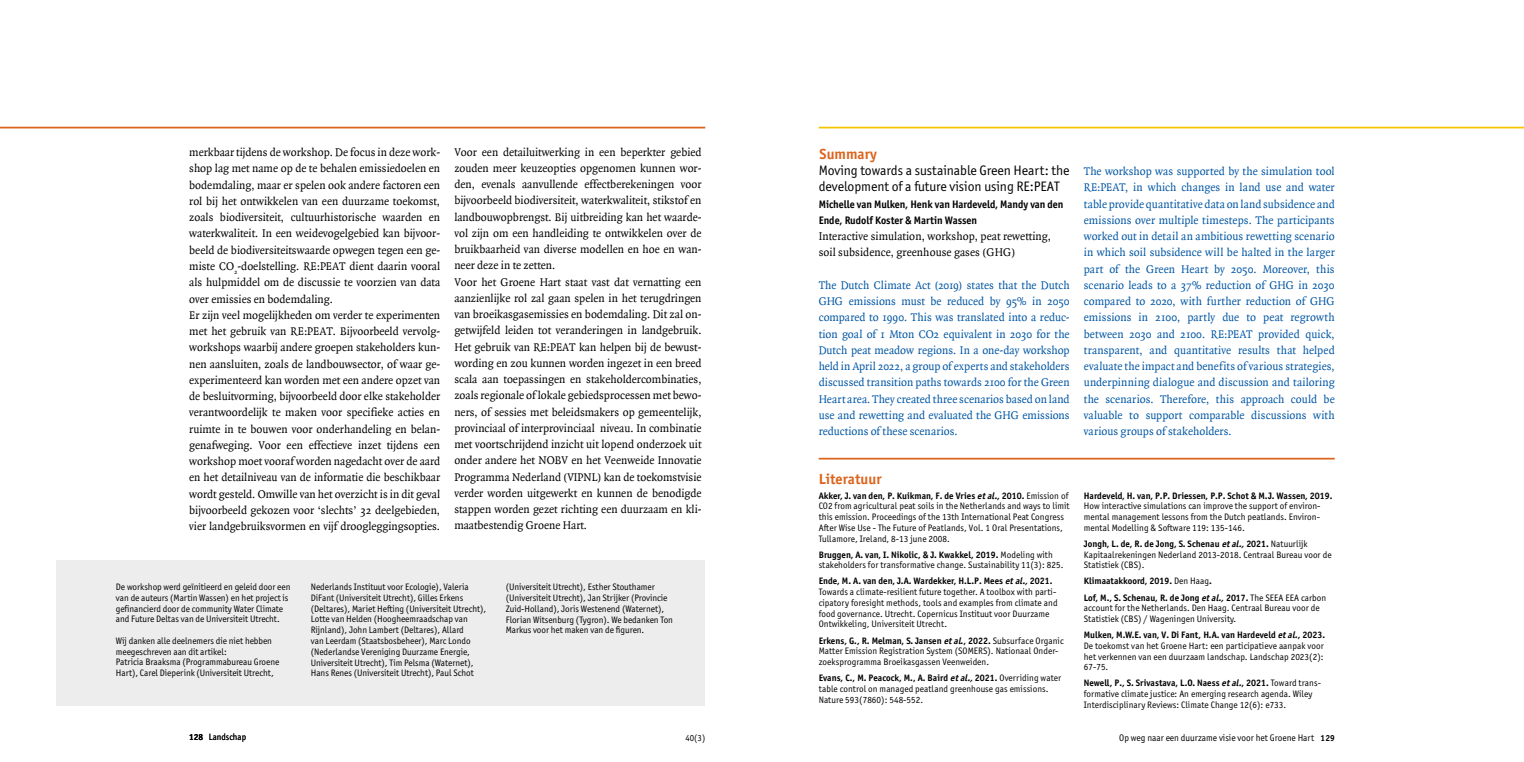
<style>
.page{position:relative;width:1524px;height:762px;background:#fff}
.page>*{position:absolute;margin:0;border:0;box-sizing:border-box;transform-origin:0 0}
.t1{font:700 14.75px "Officina Sans ITC Pro";color:#dc641d}
.t2{font:13.75px/16.2px "Officina Sans ITC Pro";letter-spacing:-.005em;color:#000}
.t3{font:12px/16.2px "Quadraat";color:#000;scale:.96 1}
.t4{font:12px/16.2px "Quadraat";color:#0056a3;text-align:justify;scale:.96 1}
.t5{font:700 11px/16.2px "Officina Sans ITC Pro";color:#000;scale:.95 1}
.t6{font:9.62px "Officina Sans ITC Pro";color:#000;scale:.96 1}
.t7{font:9.38px/10.8px "Officina Sans ITC Pro";letter-spacing:.005em;color:#000}
.t8{font:700 9.38px/16.1px "Officina Sans ITC Pro";letter-spacing:.005em;color:#000}
.t9{font:9.25px "Officina Sans ITC Pro";letter-spacing:.005em;color:#000;scale:.95 1}
.t10{font:700 8.75px "Officina Sans ITC Pro";color:#000}
.s1{font-weight:700}
.s2{font-weight:700;font-style:italic}
.s3{font-weight:400}
.s4{font-style:italic}
.s5{font-weight:700;font-size:8.75px}
</style>
<div class="page">
<hr style="left:819px;top:127px;width:705px;height:1px;background:#f5c500">
<hr style="left:0;top:127px;width:705px;height:1px;background:#dc641d">
<hr style="left:819px;top:458px;width:515px;height:1px;background:#dc641d">
<div style="left:57px;top:560px;width:648px;height:145px;background:#ededed"></div>
<p class="t3" style="left:454px;top:144px;width:259px">Voor een detailuitwerking in een beperkter gebied zouden meer keuzeopties opgenomen kunnen wor&shy;den, evenals aanvullende effectberekeningen voor bijvoorbeeld biodiversiteit, waterkwaliteit, stikstof en landbouwopbrengst. Bij uitbreiding kan het waarde&shy;vol zijn om een handleiding te ontwikkelen over de bruikbaarheid van diverse modellen en hoe en wan&shy;neer deze in te zetten.<br>Voor het Groene Hart staat vast dat vernatting een aanzienlijke rol zal gaan spelen in het terugdringen van broeikasgasemissies en bodemdaling. Dit zal on&shy;getwijfeld leiden tot veranderingen in landgebruik.<br>Het gebruik van RE:PEAT kan helpen bij de bewust&shy;wording en zou kunnen worden ingezet in een breed scala aan toepassingen en stakeholdercombinaties, zoals regionale of lokale gebiedsprocessen met bewo&shy;ners, of sessies met beleidsmakers op gemeentelijk, provinciaal of interprovinciaal niveau. In combinatie met voortschrijdend inzicht uit lopend onderzoek uit onder andere het NOBV en het Veenweide Innovatie Programma Nederland (VIPNL) kan de toekomstvisie verder worden uitgewerkt en kunnen de benodigde stappen worden gezet richting een duurzaam en kli&shy;maatbestendig Groene Hart.</p>
<p class="t3" style="left:189px;top:145px;width:263px">merkbaar tijdens de workshop. De focus in deze work&shy;shop lag met name op de te behalen emissiedoelen en bodemdaling, maar er spelen ook andere factoren een rol bij het ontwikkelen van een duurzame toekomst, zoals biodiversiteit, cultuurhistorische waarden en waterkwaliteit. In een weidevogelgebied kan bijvoor&shy;beeld de biodiversiteitswaarde opwegen tegen een ge&shy;miste CO<sub>2</sub>-doelstelling. RE:PEAT dient daarin vooral als hulpmiddel om de discussie te voorzien van data over emissies en bodemdaling.<br>Er zijn veel mogelijkheden om verder te experimenten met het gebruik van RE:PEAT. Bijvoorbeeld vervolg&shy;workshops waarbij andere groepen stakeholders kun&shy;nen aansluiten, zoals de landbouwsector, of waar ge&shy;ëxperimenteerd kan worden met een andere opzet van de besluitvorming, bijvoorbeeld door elke stakeholder verantwoordelijk te maken voor specifieke acties en ruimte in te bouwen voor onderhandeling en belan&shy;genafweging. Voor een effectieve inzet tijdens een workshop moet vooraf worden nagedacht over de aard en het detailniveau van de informatie die beschikbaar wordt gesteld. Omwille van het overzicht is in dit geval bijvoorbeeld gekozen voor ‘slechts’ 32 deelgebieden, vier landgebruiksvormen en vijf droogleggingsopties.</p>
<h1 class="t1" style="left:819px;top:145px;width:59px">Summary</h1>
<h2 class="t2" style="left:819px;top:162px;width:252px">Moving towards a sustainable Green Heart: the development of a future vision using RE:PEAT</h2>
<p class="t5" style="left:819px;top:196px;width:259px">Michelle van Mulken, Henk van Hardeveld, Mandy van den<br>Ende, Rudolf Koster &amp; Martin Wassen</p>
<p class="t3" style="left:819px;top:228px;width:244px">Interactive simulation, workshop, peat rewetting, soil subsidence, greenhouse gases (GHG)</p>
<p class="t4" style="left:819px;top:277px;width:263px">The Dutch Climate Act (2019) states that the Dutch GHG emissions must be reduced by 95% in 2050 compared to 1990. This was translated into a reduc&shy;tion goal of 1 Mton CO2 equivalent in 2030 for the Dutch peat meadow regions. In a one-day workshop held in April 2022, a group of experts and stakeholders discussed transition paths towards 2100 for the Green Heart area. They created three scenarios based on land use and rewetting and evaluated the GHG emissions reductions of these scenarios.</p>
<h1 class="t1" style="left:819px;top:470px;width:64px">Literatuur</h1>
<p class="t7" style="left:819px;top:490px;width:252px"><span class="s1">Akker, J. van den, P. Kuikman, F. de Vries</span> <span class="s2">etal.</span><span class="s1">, 2010.</span> Emission of CO2 from agricultural peat soils in the Netherlands and ways to limit this emission. Proceedings of the 13th International Peat Congress After Wise Use - The Future of Peatlands, Vol. 1 Oral Presentations, Tullamore, Ireland, 8-13 june 2008.</p>
<p class="t7" style="left:819px;top:549px;width:246px"><span class="s1">Bruggen, A. van, I. Nikolic, &amp; J. Kwakkel, 2019.</span> Modeling with stakeholders for transformative change. Sustainability 11(3): 825.</p>
<p class="t7" style="left:819px;top:576px;width:240px"><span class="s1">Ende, M. A. van den, J.A. Wardekker, H.L.P. Mees</span> <span class="s2">etal.,</span><span class="s1">2021.<br></span>Towards a climate-resilient future together. A toolbox with parti&shy;cipatory foresight methods, tools and examples from climate and food governance. Utrecht. Copernicus Instituut voor Duurzame Ontwikkeling, Universiteit Utrecht.</p>
<p class="t7" style="left:819px;top:635px;width:247px"><span class="s1">Erkens, G., R. Melman, S. Jansen</span> <span class="s2">etal</span><span class="s1">., 2022.</span> Subsurface Organic<br>Matter Emission Registration System (SOMERS). Nationaal Onder&shy;zoeksprogramma Broeikasgassen Veenweiden.</p>
<p class="t7" style="left:819px;top:672px;width:244px"><span class="s1">Evans, C., M. Peacock, M., A. Baird</span> <span class="s2">etal.,</span><span class="s1">2021.</span> Overriding water table control on managed peatland greenhouse gas emissions.<br>Nature 593(7860): 548-552.</p>
<p class="t7" style="left:311px;top:581px;width:177px">Nederlands Instituut voor Ecologie), Valeria DiFant (Universiteit Utrecht), Gilles Erkens (Deltares), Mariet Hefting (Universiteit Utrecht), Lotte van Helden (Hoogheemraadschap van Rijnland), John Lambert (Deltares), Allard<br>van Leerdam (Staatsbosbeheer), Marc Londo (Nederlandse Vereniging Duurzame Energie, Universiteit Utrecht), Tim Pelsma (Waternet), Hans Renes (Universiteit Utrecht), Paul Schot</p>
<p class="t7" style="left:506px;top:582px;width:169px">(Universiteit Utrecht), Esther Stouthamer (Universiteit Utrecht), Jan Strijker (Provincie Zuid-Holland), Joris Westenend (Waternet), Florian Witsenburg (Tygron). We bedanken Ton Markus voor het maken van de figuren.</p>
<p class="t7" style="left:116px;top:581px;width:176px">De workshop werd geïnitieerd en geleid door een van de auteurs (Martin Wassen) en het project is gefinancierd door de community Water Climate and Future Deltas van de Universiteit Utrecht.</p>
<p class="t7" style="left:116px;top:635px;width:165px">Wij danken alle deelnemers die niet hebben meegeschreven aan dit artikel:<br>Patricia Braaksma (Programmabureau Groene Hart), Carel Dieperink (Universiteit Utrecht,</p>
<p class="t4" style="left:1084px;top:163px;width:263px">The workshop was supported by the simulation tool RE:PEAT, in which changes in land use and water table provide quantitative data on land subsidence and emissions over multiple timesteps. The participants worked out in detail an ambitious rewetting scenario in which soil subsidence will be halted in the larger part of the Green Heart by 2050. Moreover, this scenario leads to a 37% reduction of GHG in 2030 compared to 2020, with further reduction of GHG emissions in 2100, partly due to peat regrowth between 2030 and 2100. RE:PEAT provided quick, transparent, and quantitative results that helped evaluate the impact and benefits of various strategies, underpinning dialogue and discussion and tailoring the scenarios. Therefore, this approach could be valuable to support comparable discussions with various groups of stakeholders.</p>
<p class="t8" style="left:1084px;top:487px;width:250px">Hardeveld, H. van, P.P. Driessen, P.P. Schot &amp; M.J. Wassen, 2019.</p>
<p class="t7" style="left:1084px;top:501px;width:238px;text-align:justify">How interactive simulations can improve the support of environ&shy;mental management lessons from the Dutch peatlands. Environ&shy;mental Modelling &amp; Software 119: 135-146.</p>
<p class="t7" style="left:1084px;top:538px;width:249px"><span class="s1">Jongh, L. de, R. de Jong, S. Schenau</span> <span class="s2">etal.,</span><span class="s1">2021.</span> Natuurlijk<br>Kapitaalrekeningen Nederland 2013-2018. Centraal Bureau voor de<br>Statistiek (CBS).</p>
<p class="t8" style="left:1084px;top:573px;width:244px">Klimaatakkoord, 2019. <span class="s3">Den Haag</span>.<br>Lof, M., S. Schenau, R. de Jong <span class="s4">etal.,</span>2017. <span class="s3">The SEEA EEA carbon</span></p>
<p class="t7" style="left:1084px;top:603px;width:237px">account for the Netherlands. Den Haag. Centraal Bureau voor de<br>Statistiek (CBS) / Wageningen University.</p>
<p class="t7" style="left:1084px;top:629px;width:243px"><span class="s1">Mulken, M.W.E. van, V. Di Fant, H.A. van Hardeveld</span> <span class="s2">etal.</span><span class="s1">, 2023.<br></span>De toekomst van het Groene Hart: een participatieve aanpak voor het verkennen van een duurzaam landschap. Landschap 2023(2):<br>67-75.</p>
<p class="t7" style="left:1084px;top:678px;width:239px"><span class="s1">Newell, P., S. Srivastava, L.O. Naess</span> <span class="s2">etal.</span><span class="s1">, 2021.</span> Toward trans&shy;formative climate justice: An emerging research agenda. Wiley<br>Interdisciplinary Reviews: Climate Change 12(6): e733.</p>
<p class="t9" style="left:189px;top:731px;width:61px"><span class="s5">128</span> Landschap</p>
<p class="t10" style="left:1320px;top:732px;width:16px">129</p>
<p class="t9" style="left:685px;top:732px;width:22px">40(3)</p>
<p class="t6" style="left:1119px;top:732px;width:205px">Op weg naar een duurzame visie voor het Groene Hart</p>
</div>
